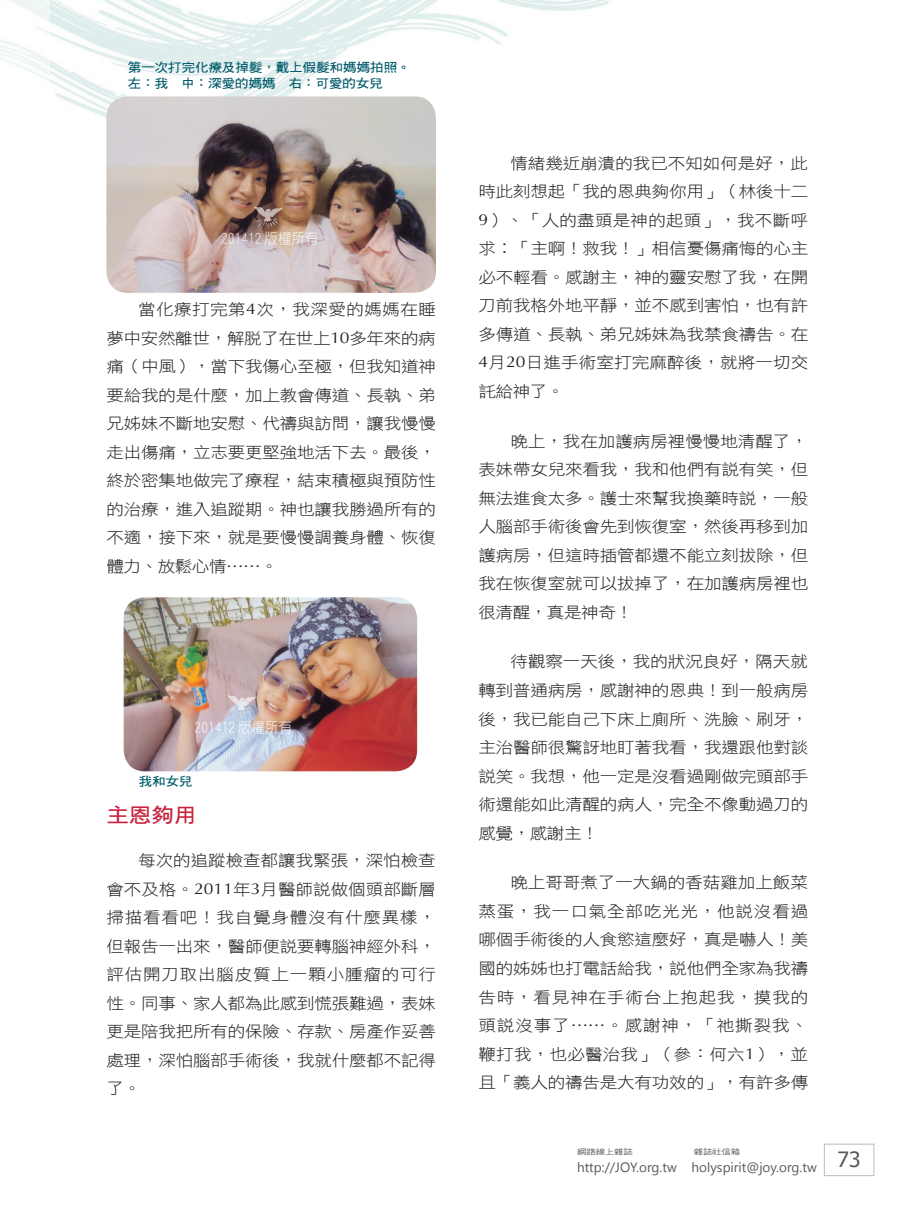
<style>
.page{position:relative;width:906px;height:1217px;background:#fff}
.page>*{position:absolute;margin:0;border:0;box-sizing:border-box;transform-origin:0 0}
.大標{font:20.25px "DF Hei W7 WIN BF";color:#c8233f;scale:1.11 1}
.t1{font:15.75px/28.5px "DF Hei W3 WIN BF";letter-spacing:-.01em;color:#231f20;text-align:justify;scale:1.11 1}
.t2{font:15px "DF Yuan W5 WIN BF";color:#fff;scale:.9 1}
.t3{font:13.5px "Segoe UI";color:#57585a}
.圖說{font:12.45px "DF Hei W7 WIN BF";letter-spacing:-.025em;color:#005a6b;scale:1.11 1}
.t4{font:7.5px "DF Hei W5 WIN BF";letter-spacing:-.015em;color:#57585a;scale:1.25 1}
.s1{font-family:"Optima"}
</style>
<div class="page">
<div style="left:824px;top:1143px;width:50px;height:32px;border:1px solid #bcbdc0"></div>
<img style="left:49px;top:0;width:560px;height:117px">
<img style="left:106px;top:96px;width:330px;height:197px">
<img style="left:124px;top:597px;width:293px;height:174px">
<svg style="left:227px;top:695px;width:30px;height:22px"></svg>
<svg style="left:254px;top:206px;width:29px;height:22px"></svg>
<p class="圖說" style="left:128px;top:61px;width:256px">第一次打完化療及掉髮，戴上假髮和媽媽拍照。</p>
<p class="圖說" style="left:128px;top:77px;width:232px">左：我 中：深愛的媽媽 右：可愛的女兒</p>
<p class="t2" style="left:221px;top:231px;width:110px">201412 版權所有</p>
<p class="t1" style="left:106px;top:295px;width:298px;text-indent:32px">當化療打完第<span class="s1">4</span>次，我深愛的媽媽在睡夢中安然離世，解脫了在世上<span class="s1">10</span>多年來的病痛（中風），當下我傷心至極，但我知道神要給我的是什麼，加上教會傳道、長執、弟兄姊妹不斷地安慰、代禱與訪問，讓我慢慢走出傷痛，立志要更堅強地活下去。最後，終於密集地做完了療程，結束積極與預防性的治療，進入追蹤期。神也讓我勝過所有的不適，接下來，就是要慢慢調養身體、恢復體力、放鬆心情……。</p>
<p class="t2" style="left:195px;top:720px;width:110px">201412 版權所有</p>
<p class="圖說" style="left:139px;top:774px;width:50px">我和女兒</p>
<p class="大標" style="left:106px;top:804px;width:83px">主恩夠用</p>
<p class="t1" style="left:106px;top:846px;width:298px;text-indent:32px">每次的追蹤檢查都讓我緊張，深怕檢查會不及格。<span class="s1">2011</span>年<span class="s1">3</span>月醫師說做個頭部斷層掃描看看吧！我自覺身體沒有什麼異樣，但報告一出來，醫師便說要轉腦神經外科，評估開刀取出腦皮質上一顆小腫瘤的可行性。同事、家人都為此感到慌張難過，表妹更是陪我把所有的保險、存款、房產作妥善處理，深怕腦部手術後，我就什麼都不記得了。</p>
<p class="t1" style="left:478px;top:148px;width:298px;text-indent:32px">情緒幾近崩潰的我已不知如何是好，此時此刻想起「我的恩典夠你用」（林後十二<span class="s1">9</span>）、「人的盡頭是神的起頭」，我不斷呼求︰「主啊！救我！」相信憂傷痛悔的心主必不輕看。感謝主，神的靈安慰了我，在開刀前我格外地平靜，並不感到害怕，也有許多傳道、長執、弟兄姊妹為我禁食禱告。在<span class="s1">4</span>月<span class="s1">20</span>日進手術室打完麻醉後，就將一切交託給神了。</p>
<p class="t1" style="left:478px;top:426px;width:298px;text-indent:32px">晚上，我在加護病房裡慢慢地清醒了，表妹帶女兒來看我，我和他們有說有笑，但無法進食太多。護士來幫我換藥時說，一般人腦部手術後會先到恢復室，然後再移到加護病房，但這時插管都還不能立刻拔除，但我在恢復室就可以拔掉了，在加護病房裡也很清醒，真是神奇！</p>
<p class="t1" style="left:478px;top:647px;width:298px;text-indent:32px">待觀察一天後，我的狀況良好，隔天就轉到普通病房，感謝神的恩典！到一般病房後，我已能自己下床上廁所、洗臉、刷牙，主治醫師很驚訝地盯著我看，我還跟他對談說笑。我想，他一定是沒看過剛做完頭部手術還能如此清醒的病人，完全不像動過刀的感覺，感謝主！</p>
<p class="t1" style="left:478px;top:868px;width:298px;text-indent:32px">晚上哥哥煮了一大鍋的香菇雞加上飯菜蒸蛋，我一口氣全部吃光光，他說沒看過哪個手術後的人食慾這麼好，真是嚇人！美國的姊姊也打電話給我，說他們全家為我禱告時，看見神在手術台上抱起我，摸我的頭說沒事了……。感謝神，「祂撕裂我、鞭打我，也必醫治我」（參：何六<span class="s1">1</span>），並且「義人的禱告是大有功效的」，有許多傳</p>
<p class="t4" style="left:577px;top:1147px;width:46px">網路線上雜誌</p>
<p class="t4" style="left:694px;top:1147px;width:39px">雜誌社信箱</p>
<p class="t3" style="left:577px;top:1157px;width:285px">http://JOY.org.tw holyspirit@joy.org.tw <sup>73</sup></p>
</div>
